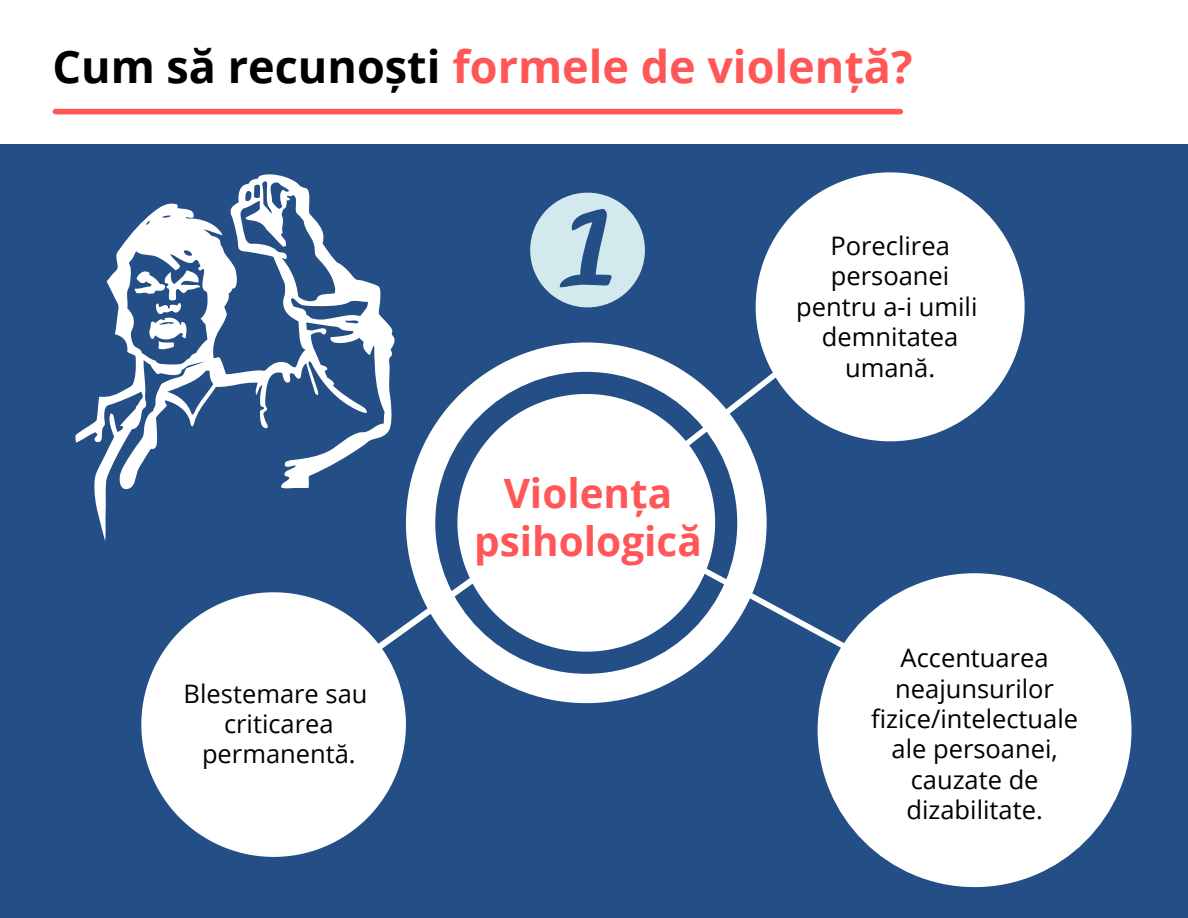
<style>
.page{position:relative;width:1188px;height:918px;background:#fff}
.page>*{position:absolute;margin:0;border:0;box-sizing:border-box;transform-origin:0 0}
.t1{font:700 45px "Open Sans";color:#ff5757}
.t2{font:700 40.5px "Open Sans";color:#ff5757}
.t3{font:25.5px/30.3px "Open Sans";color:#000;text-align:center}
.s1{color:#000}
</style>
<div class="page">
<div style="left:0;top:144px;width:1188px;height:774px;background:#234e86"></div>
<svg style="left:141px;top:592px;width:265px;height:265px;fill:#fff"></svg>
<div style="left:818px;top:573px;width:314px;height:314px;background:#fff;border-radius:50%"></div>
<svg style="left:794px;top:172px;width:231px;height:236px;fill:#fff"></svg>
<svg style="left:262px;top:592px;width:144px;height:141px;fill:#fff"></svg>
<svg style="left:755px;top:213px;width:224px;height:229px;background:#e7ecf2"></svg>
<svg style="left:767px;top:586px;width:146px;height:99px"></svg>
<div style="left:55px;top:109px;width:845px;height:5px;background:#ff5757"></div>
<svg style="left:75px;top:174px;width:320px;height:367px"></svg>
<svg style="left:406px;top:342px;width:361px;height:361px"></svg>
<svg style="left:457px;top:394px;width:258px;height:258px;background:#dee4ec"></svg>
<svg style="left:530px;top:193px;width:115px;height:114px"></svg>
<p class="t1" style="left:53px;top:35px;width:861px"><span class="s1">Cum să recunoști</span> formele de violență?</p>
<p class="t3" style="left:184px;top:678px;width:185px">Blestemare sau</p>
<p class="t3" style="left:202px;top:708px;width:155px">criticarea permanentă.</p>
<p class="t2" style="left:504px;top:464px;width:170px">Violența</p>
<p class="t2" style="left:474px;top:513px;width:229px">psihologică</p>
<p class="t3" style="left:796px;top:230px;width:183px">Poreclirea persoanei pentru a-i umili</p>
<p class="t3" style="left:822px;top:321px;width:138px">demnitatea umană.</p>
<p class="t3" style="left:871px;top:642px;width:209px">Accentuarea neajunsurilor fizice/intelectuale ale persoanei, cauzate de dizabilitate.</p>
</div>
